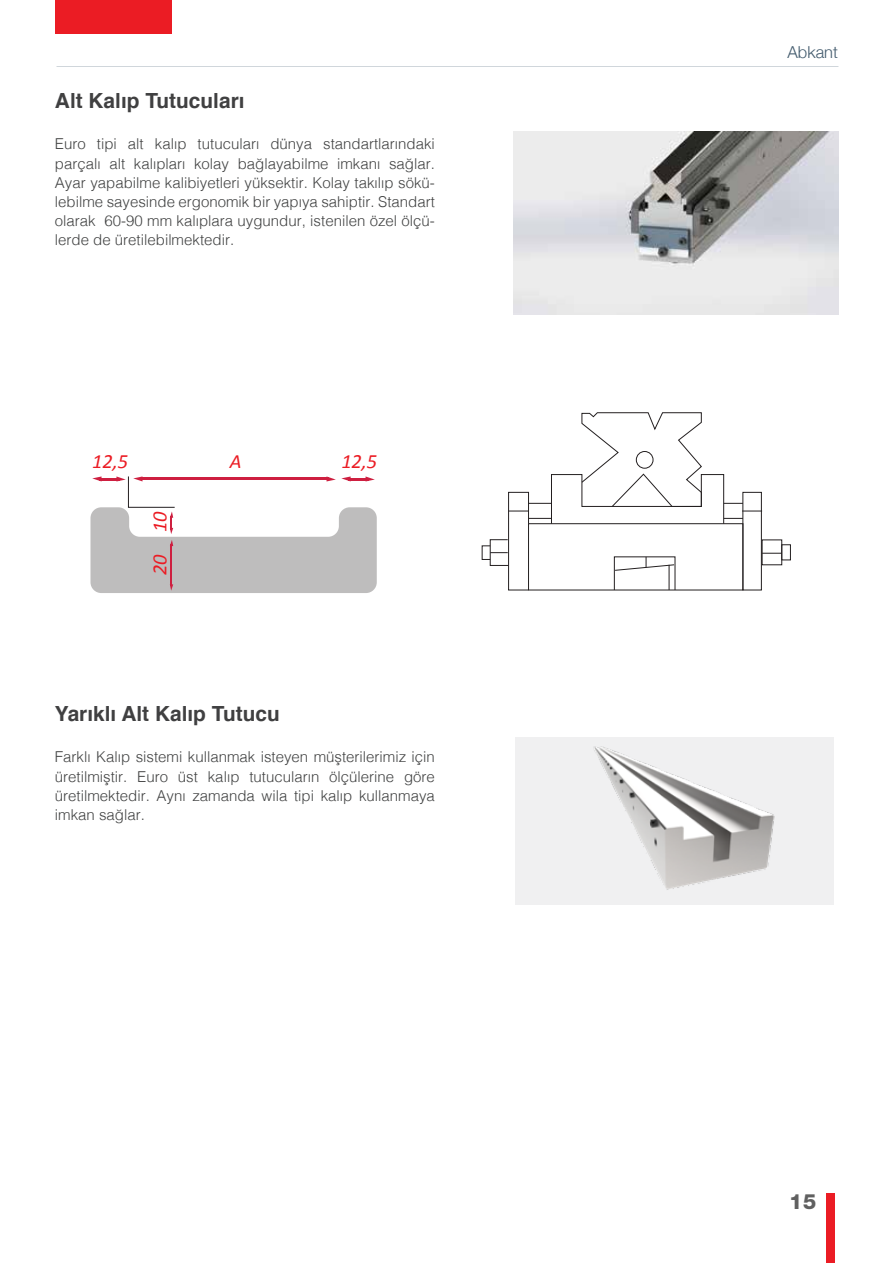
<style>
.page{position:relative;width:893px;height:1263px;background:#fff}
.page>*{position:absolute;margin:0;border:0;box-sizing:border-box;transform-origin:0 0}
.t1{font:800 21px "Helvetica Neue LT Pro";color:#606060}
.t2{font:700 20.85px "Helvetica";color:#404041}
.t3{font:italic 20.25px "Calibri";color:#eb1c24}
.t4{font:300 16.5px "Helvetica Neue";color:#445c6e}
.t5{font:300 15px/19.2px "Helvetica";color:#414242;text-align:justify}
</style>
<div class="page">
<div style="left:826px;top:1194px;width:8px;height:69px;background:#eb1c24"></div>
<img style="left:513px;top:131px;width:325px;height:183px">
<div style="left:515px;top:737px;width:319px;height:167px;background:#f0f0f1"></div>
<img style="left:593px;top:746px;width:182px;height:144px">
<div style="left:482px;top:545px;width:9px;height:15px;border:1px solid #231f20"></div>
<div style="left:781px;top:544px;width:10px;height:16px;border:1px solid #231f20"></div>
<svg style="left:489px;top:412px;width:293px;height:179px"></svg>
<svg style="left:90px;top:476px;width:287px;height:117px"></svg>
<div style="left:55px;top:0;width:117px;height:34px;background:#eb1c24"></div>
<h2 class="t2" style="left:55px;top:83px;width:191px">Alt Kalıp Tutucuları</h2>
<p class="t5" style="left:55px;top:133px;width:381px">Euro tipi alt kalıp tutucuları dünya standartlarındaki parçalı alt kalıpları kolay bağlayabilme imkanı sağlar.<br>Ayar yapabilme kalibiyetleri yüksektir. Kolay takılıp sökü&shy;lebilme sayesinde ergonomik bir yapıya sahiptir. Standart olarak 60-90 mm kalıplara uygundur, istenilen özel ölçü&shy;lerde de üretilebilmektedir.</p>
<h3 class="t3" style="left:92px;top:448px;width:37px">12,5</h3>
<h3 class="t3" style="left:230px;top:448px;width:13px">A</h3>
<h3 class="t3" style="left:146px;top:575px;width:65px;rotate:-90deg">20 10</h3>
<h2 class="t2" style="left:55px;top:696px;width:226px">Yarıklı Alt Kalıp Tutucu</h2>
<h3 class="t3" style="left:341px;top:448px;width:37px">12,5</h3>
<p class="t5" style="left:55px;top:746px;width:381px">Farklı Kalıp sistemi kullanmak isteyen müşterilerimiz için üretilmiştir. Euro üst kalıp tutucuların ölçülerine göre üretilmektedir. Aynı zamanda wila tipi kalıp kullanmaya imkan sağlar.</p>
<p class="t4" style="left:788px;top:39px;width:52px">Abkant</p>
<h1 class="t1" style="left:789px;top:1189px;width:29px">15</h1>
</div>
